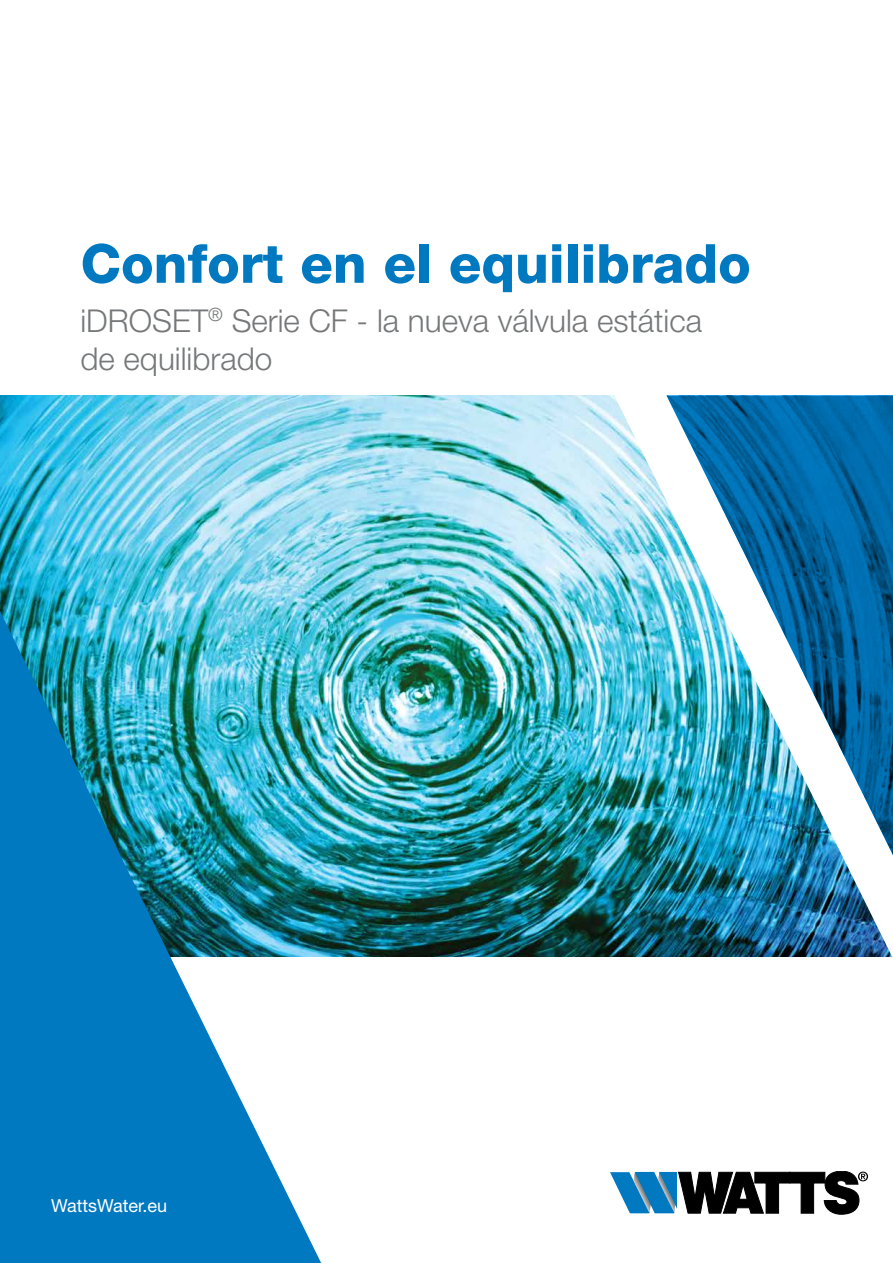
<style>
.page{position:relative;width:893px;height:1263px;background:#fff}
.page>*{position:absolute;margin:0;border:0;box-sizing:border-box;transform-origin:0 0}
.t1{font:800 54px "Helvetica Neue LT Std";color:#0079c1}
.t2{font:300 31.5px/37.8px "Helvetica Neue LT Std";color:#757779}
.t3{font:18px "Helvetica Neue LT Std";color:#fff}
</style>
<div class="page">
<img style="left:0;top:395px;width:614px;height:561px">
<img style="left:614px;top:396px;width:279px;height:561px">
<img style="left:666px;top:395px;width:227px;height:486px">
<svg style="left:610px;top:1171px;width:258px;height:43px"></svg>
<img style="left:0;top:611px;width:321px;height:652px">
<h1 class="t1" style="left:80px;top:231px;width:672px">Confort en el equilibrado</h1>
<p class="t2" style="left:80px;top:301px;width:623px">iDROSET<sup>®</sup> Serie CF - la nueva válvula estática de equilibrado</p>
<p class="t3" style="left:51px;top:1195px;width:118px">WattsWater.eu</p>
</div>
